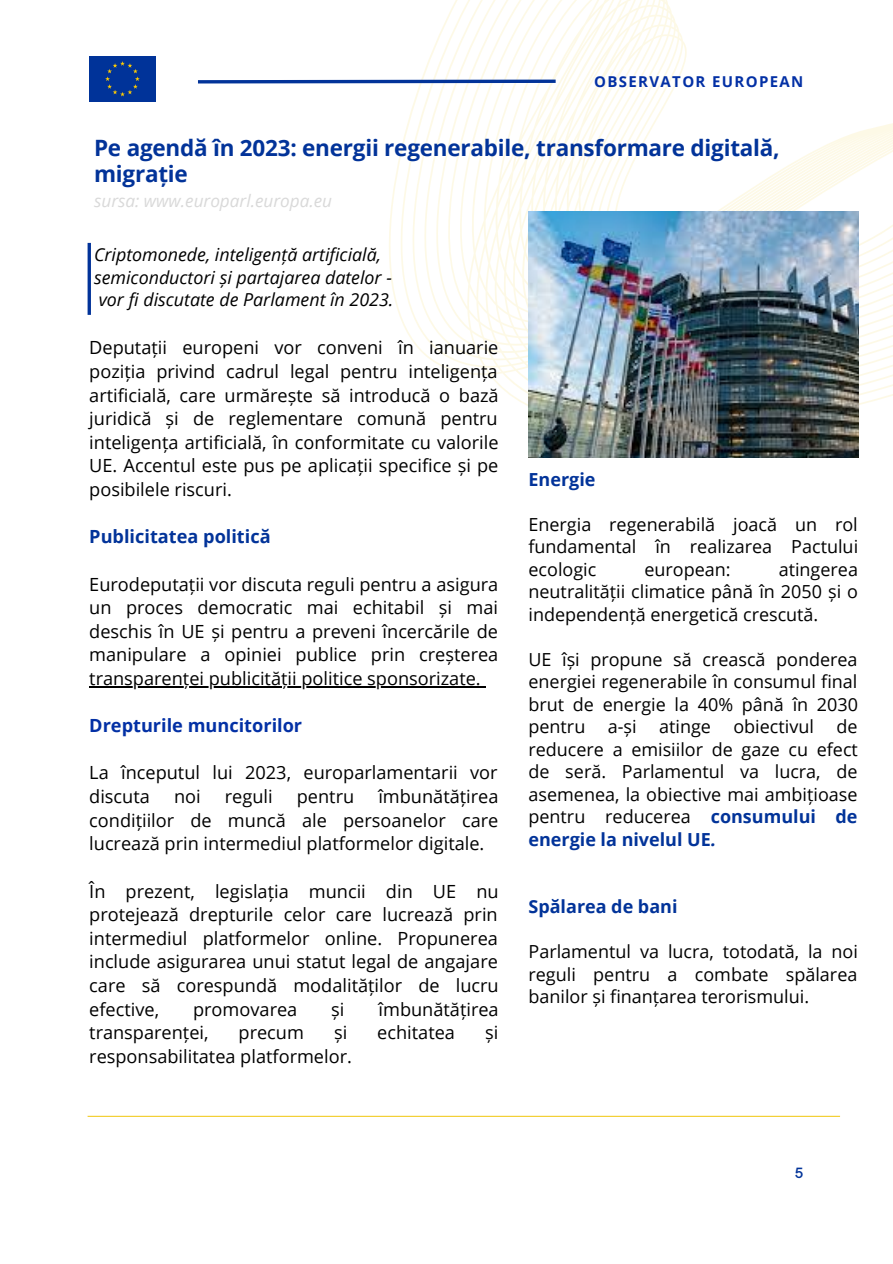
<style>
.page{position:relative;width:893px;height:1264px;background:#fff}
.page>*{position:absolute;margin:0;border:0;box-sizing:border-box;transform-origin:0 0}
.t1{font:700 22.5px/25.8px "Open Sans";letter-spacing:-.01em;color:#023399}
.t2{font:18.15px/23.5px "Open Sans";color:#000;text-align:justify}
.t3{font:700 18.15px "Open Sans";color:#0330a5}
.t4{font:700 18.15px "Open Sans";color:#023399}
.t5{font:18px/22.5px "Open Sans";color:#000;text-align:justify}
.t6{font:700 18px "Open Sans";color:#023399}
.t7{font:italic 17.85px/22.5px "Open Sans";color:#000}
.t8{font:italic 17.1px "Open Sans";color:#d9d9d9}
.t9{font:700 15px "Open Sans";letter-spacing:.09em;color:#0330a5}
.t10{font:600 15px "HK Grotesk";color:#023399}
.s1{font-weight:700;color:#023399}
.s2{font-weight:700;font-style:italic;color:#023399}
</style>
<div class="page">
<svg style="left:389px;top:0;width:503px;height:458px"></svg>
<svg style="left:198px;top:78px;width:361px;height:7px"></svg>
<div style="left:89px;top:57px;width:67px;height:45px;background:#039"></div>
<hr style="left:88px;top:243px;width:3px;height:72px;background:#023399">
<hr style="left:88px;top:1115px;width:752px;height:1px;background:#f3cd27">
<img style="left:528px;top:211px;width:330px;height:247px">
<hr style="left:89px;top:686px;width:387px;height:1px;background:#000">
<p class="t9" style="left:594px;top:71px;width:211px">OBSERVATOR EUROPEAN</p>
<p class="t1" style="left:94px;top:134px;width:687px">Pe agendă în 2023: energii regenerabile, transformare digitală, migrație</p>
<p class="t8" style="left:94px;top:188px;width:239px">sursa: www.europarl.europa.eu</p>
<p class="t7" style="left:94px;top:243px;width:301px">Criptomonede, inteligență artificială, semiconductori și partajarea datelor - vor fi discutate de Parlament în 2023.</p>
<p class="t2" style="left:89px;top:335px;width:411px">Deputații europeni vor conveni în ianuarie poziția privind cadrul legal pentru inteligența artificială, care urmărește să introducă o bază juridică și de reglementare comună pentru inteligența artificială, în conformitate cu valorile UE. Accentul este pus pe aplicații specifice și pe posibilele riscuri.</p>
<p class="t4" style="left:89px;top:524px;width:183px">Publicitatea politică</p>
<p class="t2" style="left:89px;top:571px;width:410px">Eurodeputații vor discuta reguli pentru a asigura un proces democratic mai echitabil și mai deschis în UE și pentru a preveni încercările de manipulare a opiniei publice prin creșterea transparenței publicității politice sponsorizate.</p>
<p class="t3" style="left:89px;top:713px;width:214px">Drepturile muncitorilor</p>
<p class="t2" style="left:89px;top:760px;width:410px">La începutul lui 2023, europarlamentarii vor discuta</p>
<p class="t6" style="left:528px;top:466px;width:68px">Energie</p>
<p class="t5" style="left:528px;top:512px;width:331px">Energia regenerabilă joacă un rol fundamental în realizarea Pactului ecologic</p>
<p class="t5" style="left:528px;top:557px;width:331px;text-indent:250px">atingerea neutralității climatice până în 2050 și o independență energetică crescută.</p>
<p class="t5" style="left:528px;top:647px;width:331px">UE își propune să crească ponderea energiei regenerabile în consumul final brut de energie la 40% până în 2030 pentru a-și atinge obiectivul de reducere a emisiilor de gaze cu efect de seră. Parlamentul va lucra, de asemenea, la obiective mai ambițioase pentru reducerea <span class="s1">consumului de energie la nivelul UE</span><span class="s2">.</span></p>
<p class="t5" style="left:644px;top:557px;width:88px">european:</p>
<p class="t2" style="left:89px;top:784px;width:411px;text-indent:289px">îmbunătățirea condițiilor de muncă ale persoanelor care lucrează prin intermediul platformelor digitale.</p>
<p class="t2" style="left:89px;top:878px;width:411px">În prezent, legislația muncii din UE nu protejează drepturile celor care lucrează prin intermediul platformelor online. Propunerea include asigurarea unui statut legal de angajare care să corespundă modalităților de lucru efective,</p>
<p class="t2" style="left:174px;top:784px;width:28px">noi</p>
<p class="t2" style="left:225px;top:784px;width:49px">reguli</p>
<p class="t2" style="left:297px;top:784px;width:59px">pentru</p>
<p class="t6" style="left:528px;top:893px;width:150px">Spălarea de bani</p>
<p class="t5" style="left:528px;top:939px;width:331px">Parlamentul va lucra, totodată, la noi reguli pentru a combate spălarea banilor și finanțarea terorismului.</p>
<p class="t2" style="left:193px;top:996px;width:106px">promovarea</p>
<p class="t2" style="left:331px;top:996px;width:15px">și</p>
<p class="t2" style="left:378px;top:996px;width:122px">îmbunătățirea</p>
<p class="t2" style="left:89px;top:1020px;width:121px">transparenței,</p>
<p class="t2" style="left:238px;top:1020px;width:67px">precum</p>
<p class="t2" style="left:334px;top:1020px;width:15px">și</p>
<p class="t2" style="left:377px;top:1020px;width:79px">echitatea</p>
<p class="t2" style="left:485px;top:1020px;width:15px">și</p>
<p class="t2" style="left:89px;top:1044px;width:264px">responsabilitatea platformelor.</p>
<p class="t10" style="left:794px;top:1164px;width:10px">5</p>
</div>
